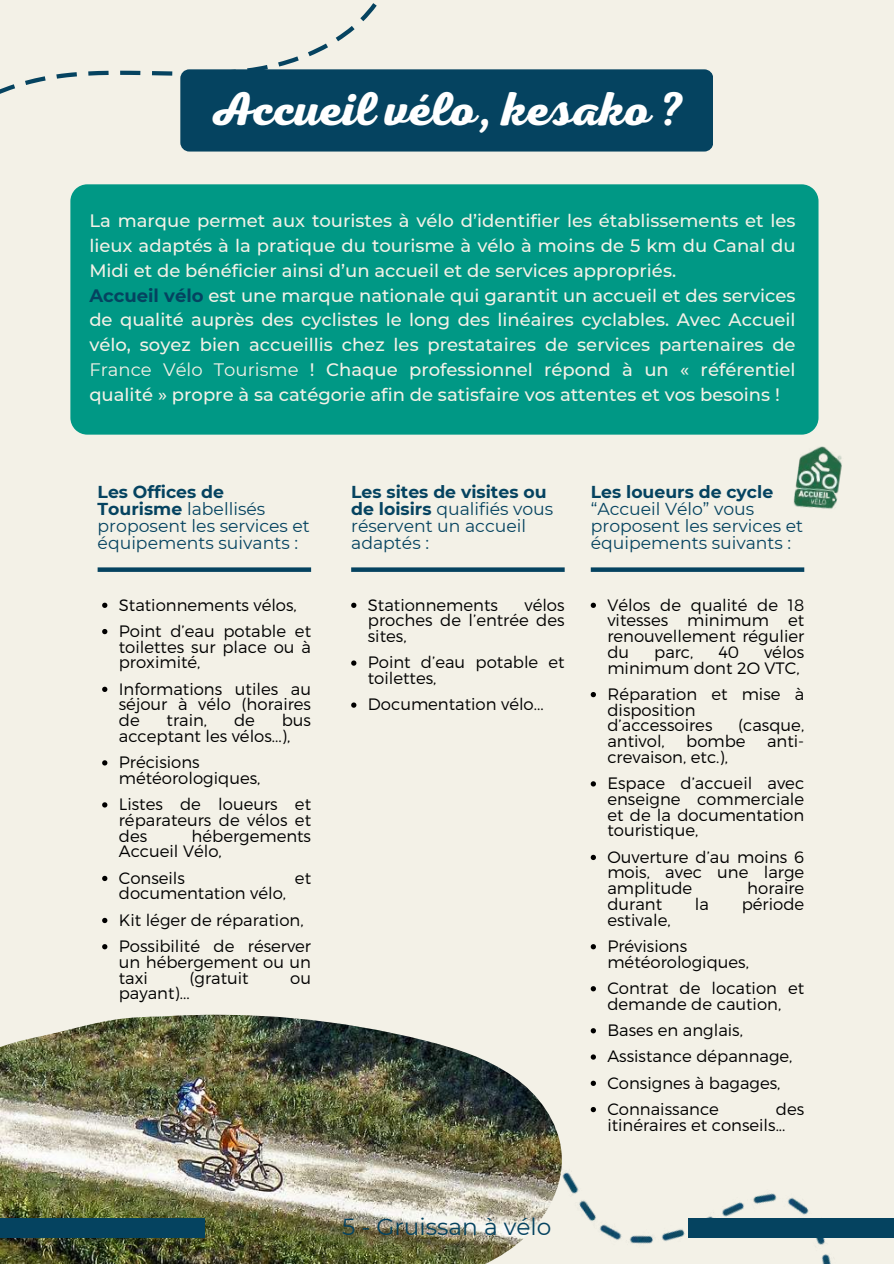
<style>
.page{position:relative;width:894px;height:1264px;background:#fff}
.page>*{position:absolute;margin:0;border:0;box-sizing:border-box;transform-origin:0 0}
.t1{font:48px "RTL Adam Script Bold";color:#fff}
.t2{font:23.25px "Montserrat";color:#054360}
.t3{font:500 18px/24.8px "Montserrat";color:#f3f1e7}
.t4{font:17.25px/16.8px "Montserrat";color:#054360}
.t5{font:700 17.25px "Montserrat";color:#054360}
.t6{font:300 16.5px/15.8px "Montserrat";color:#000}
.s1{font-weight:700;color:#054360}
.s2{font-weight:400}
.s3{font-weight:700}
</style>
<div class="page">
<div style="left:0;top:0;width:893px;height:1263px;background:#f3f1e7"></div>
<div style="left:70px;top:184px;width:748px;height:250px;background:#009885"></div>
<img style="left:793px;top:446px;width:49px;height:63px">
<div style="left:98px;top:567px;width:213px;height:5px;background:#054360"></div>
<svg style="left:102px;top:602px;width:5px;height:6px"></svg>
<svg style="left:102px;top:629px;width:5px;height:5px"></svg>
<svg style="left:102px;top:686px;width:5px;height:6px"></svg>
<svg style="left:102px;top:760px;width:5px;height:5px"></svg>
<svg style="left:102px;top:802px;width:5px;height:5px"></svg>
<svg style="left:102px;top:875px;width:5px;height:6px"></svg>
<svg style="left:102px;top:917px;width:5px;height:6px"></svg>
<svg style="left:102px;top:944px;width:5px;height:5px"></svg>
<div style="left:351px;top:567px;width:213px;height:5px;background:#054360"></div>
<svg style="left:351px;top:602px;width:5px;height:6px"></svg>
<svg style="left:351px;top:660px;width:5px;height:5px"></svg>
<svg style="left:351px;top:702px;width:5px;height:5px"></svg>
<div style="left:590px;top:567px;width:214px;height:5px;background:#054360"></div>
<svg style="left:590px;top:602px;width:5px;height:6px"></svg>
<svg style="left:590px;top:692px;width:5px;height:5px"></svg>
<svg style="left:590px;top:781px;width:5px;height:5px"></svg>
<svg style="left:590px;top:854px;width:5px;height:6px"></svg>
<svg style="left:590px;top:944px;width:5px;height:5px"></svg>
<svg style="left:590px;top:986px;width:5px;height:5px"></svg>
<svg style="left:0;top:3px;width:392px;height:149px"></svg>
<div style="left:180px;top:69px;width:533px;height:82px;background:#054360;border-radius:9px"></div>
<img style="left:562px;top:1028px;width:305px;height:235px">
<img style="left:0;top:1014px;width:562px;height:249px">
<div style="left:0;top:1218px;width:205px;height:19px;background:#054360"></div>
<div style="left:688px;top:1218px;width:205px;height:19px;background:#054360"></div>
<h1 class="t1" style="left:209px;top:81px;width:477px">Accueil vélo, kesako ?</h1>
<p class="t3" style="left:89px;top:208px;width:707px">La marque permet aux touristes à vélo d’identifier les établissements et les lieux adaptés à la pratique du tourisme à vélo à moins de 5 km du Canal du Midi et de bénéficier ainsi d’un accueil et de services appropriés.<br><span class="s1">Accueil vélo</span> est une marque nationale qui garantit un accueil et des services de qualité auprès des cyclistes le long des linéaires cyclables. Avec Accueil vélo, soyez bien accueillis chez les prestataires de services partenaires de <span class="s2">France Vélo Tourisme</span> ! Chaque professionnel répond à un « référentiel qualité » propre à sa catégorie afin de satisfaire vos attentes et vos besoins !</p>
<p class="t4" style="left:98px;top:484px;width:214px"><span class="s3">Les Offices de<br>Tourisme</span> labellisés proposent les services et équipements suivants :</p>
<p class="t6" style="left:119px;top:590px;width:194px;line-height:26.2px">Stationnements vélos,<br>Point d’eau potable et</p>
<p class="t6" style="left:119px;top:638px;width:194px">toilettes sur place ou à proximité,</p>
<p class="t6" style="left:119px;top:680px;width:194px;text-align:justify">Informations utiles au séjour à vélo (horaires de</p>
<p class="t6" style="left:119px;top:711px;width:194px;text-indent:163px">bus acceptant les vélos...),</p>
<p class="t6" style="left:119px;top:753px;width:143px">Précisions météorologiques,</p>
<p class="t6" style="left:119px;top:795px;width:194px;text-align:justify">Listes de loueurs et réparateurs de vélos et des</p>
<p class="t6" style="left:166px;top:711px;width:42px">train,</p>
<p class="t6" style="left:234px;top:711px;width:22px">de</p>
<p class="t6" style="left:119px;top:827px;width:194px;text-indent:73px">hébergements<br>Accueil Vélo,</p>
<p class="t6" style="left:119px;top:869px;width:68px">Conseils</p>
<p class="t6" style="left:295px;top:869px;width:18px">et</p>
<p class="t6" style="left:119px;top:879px;width:194px;line-height:26.2px">documentation vélo,<br>Kit léger de réparation,<br>Possibilité de réserver</p>
<p class="t6" style="left:119px;top:953px;width:194px">un hébergement ou un taxi</p>
<p class="t6" style="left:189px;top:968px;width:61px">(gratuit</p>
<p class="t6" style="left:290px;top:968px;width:22px">ou</p>
<p class="t6" style="left:119px;top:984px;width:72px">payant)...</p>
<p class="t4" style="left:351px;top:484px;width:203px"><span class="s3">Les sites de visites ou de loisirs</span> qualifiés vous réservent un accueil adaptés :</p>
<p class="t6" style="left:368px;top:596px;width:198px;text-align:justify;text-indent:157px">vélos proches de l’entrée des sites,</p>
<p class="t6" style="left:368px;top:653px;width:198px">Point d’eau potable et toilettes,</p>
<p class="t6" style="left:368px;top:695px;width:177px">Documentation vélo...</p>
<p class="t6" style="left:368px;top:596px;width:132px">Stationnements</p>
<p class="t5" style="left:590px;top:482px;width:184px">Les loueurs de cycle</p>
<p class="t4" style="left:590px;top:501px;width:214px">“Accueil Vélo” vous proposent les services et équipements suivants :</p>
<p class="t6" style="left:607px;top:596px;width:198px;text-align:justify">Vélos de qualité de 18 vitesses minimum et renouvellement régulier du</p>
<p class="t6" style="left:607px;top:643px;width:198px;text-align:right">vélos<br>minimum dont 2O VTC,</p>
<p class="t6" style="left:607px;top:685px;width:198px">Réparation et mise à disposition d’accessoires</p>
<p class="t6" style="left:654px;top:643px;width:41px">parc,</p>
<p class="t6" style="left:718px;top:643px;width:22px">40</p>
<p class="t6" style="left:738px;top:716px;width:68px">(casque,</p>
<p class="t6" style="left:607px;top:732px;width:59px">antivol,</p>
<p class="t6" style="left:686px;top:732px;width:61px">bombe</p>
<p class="t6" style="left:766px;top:732px;width:39px">anti-</p>
<p class="t6" style="left:607px;top:743px;width:198px;line-height:26.2px">crevaison, etc.),<br>Espace d’accueil avec</p>
<p class="t6" style="left:607px;top:790px;width:198px;text-align:justify">enseigne commerciale et de la documentation touristique,</p>
<p class="t6" style="left:607px;top:848px;width:198px;text-align:justify">Ouverture d’au moins 6 mois, avec une large amplitude</p>
<p class="t6" style="left:747px;top:879px;width:58px">horaire</p>
<p class="t6" style="left:607px;top:895px;width:56px">durant</p>
<p class="t6" style="left:694px;top:895px;width:16px">la</p>
<p class="t6" style="left:741px;top:895px;width:64px">période</p>
<p class="t6" style="left:607px;top:905px;width:81px;line-height:26.2px">estivale,<br>Prévisions</p>
<p class="t6" style="left:607px;top:947px;width:198px;line-height:26.2px">météorologiques,<br>Contrat de location et</p>
<p class="t6" style="left:607px;top:989px;width:187px;line-height:26.2px">demande de caution,<br>Bases en anglais,<br>Assistance dépannage,<br>Consignes à bagages,<br>Connaissance</p>
<p class="t6" style="left:607px;top:1100px;width:198px;text-indent:168px">des itinéraires et conseils...</p>
<h2 class="t2" style="left:342px;top:1212px;width:210px">5 - Gruissan à vélo</h2>
</div>
